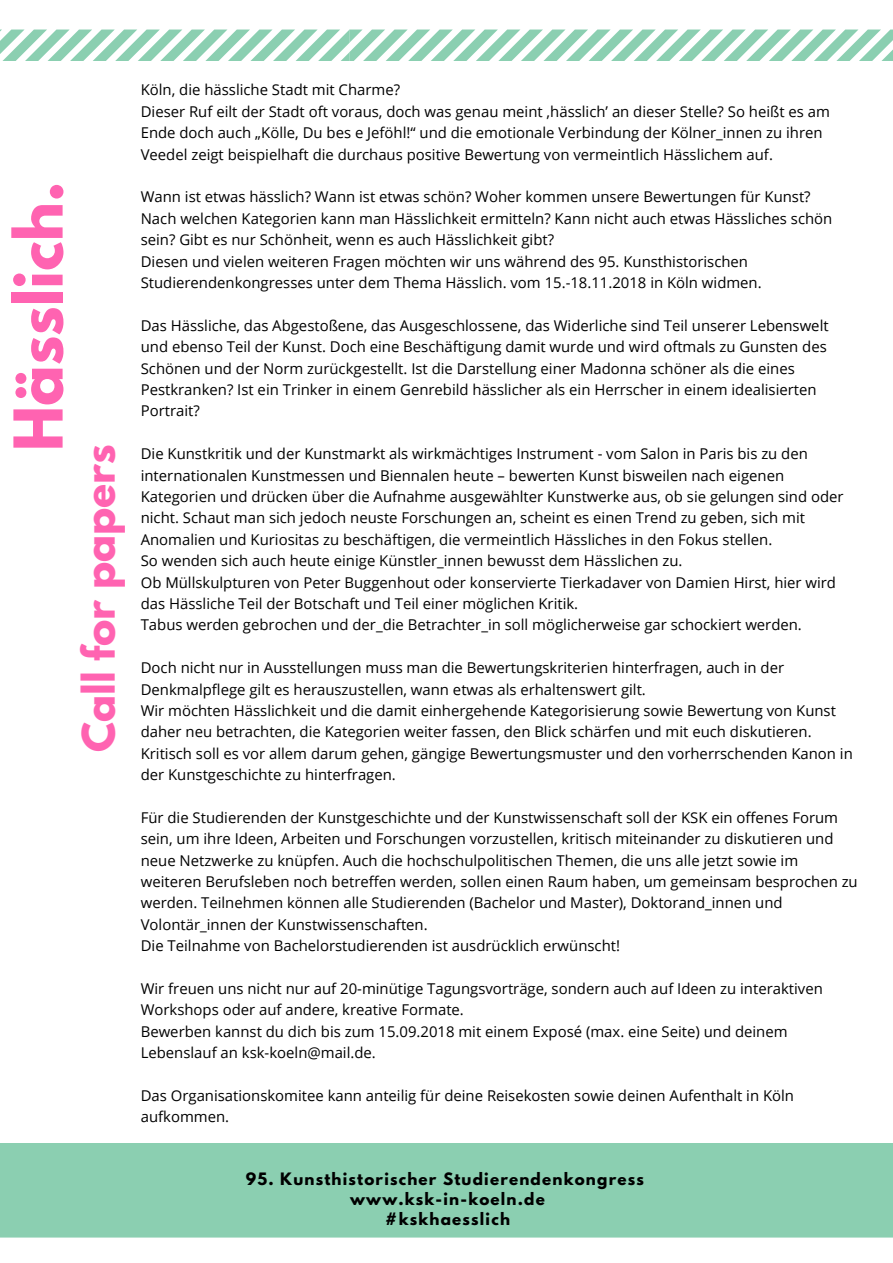
<style>
.page{position:relative;width:893px;height:1263px;background:#fff}
.page>*{position:absolute;margin:0;border:0;box-sizing:border-box;transform-origin:0 0}
.t1{font:700 59.55px "League Spartan";color:#ff63b1}
.t2{font:700 39.75px "League Spartan";color:#ff63b1}
.t3{font:700 15.15px/20.2px "League Spartan";letter-spacing:.08em;color:#000;text-align:center}
.t4{font:14.85px/21.5px "Open Sans";color:#000}
</style>
<div class="page">
<div style="left:0;top:1143px;width:893px;height:94px;background:#8bcfb1"></div>
<svg style="left:0;top:30px;width:893px;height:31px"></svg>
<h1 class="t1" style="left:9px;top:451px;width:271px;rotate:-90deg">Hässlich.</h1>
<h2 class="t2" style="left:79px;top:752px;width:309px;rotate:-90deg">Call for papers</h2>
<p class="t4" style="left:141px;top:79px;width:691px">Köln, die hässliche Stadt mit Charme?<br>Dieser Ruf eilt der Stadt oft voraus, doch was genau meint ‚hässlich’ an dieser Stelle? So heißt es am Ende doch auch „Kölle, Du bes e Jeföhl!“ und die emotionale Verbindung der Kölner_innen zu ihren Veedel zeigt beispielhaft die durchaus positive Bewertung von vermeintlich Hässlichem auf.</p>
<p class="t4" style="left:141px;top:186px;width:693px">Wann ist etwas hässlich? Wann ist etwas schön? Woher kommen unsere Bewertungen für Kunst?<br>Nach welchen Kategorien kann man Hässlichkeit ermitteln? Kann nicht auch etwas Hässliches schön sein? Gibt es nur Schönheit, wenn es auch Hässlichkeit gibt?<br>Diesen und vielen weiteren Fragen möchten wir uns während des 95. Kunsthistorischen Studierendenkongresses unter dem Thema Hässlich. vom 15.-18.11.2018 in Köln widmen.</p>
<p class="t4" style="left:141px;top:314px;width:689px">Das Hässliche, das Abgestoßene, das Ausgeschlossene, das Widerliche sind Teil unserer Lebenswelt und ebenso Teil der Kunst. Doch eine Beschäftigung damit wurde und wird oftmals zu Gunsten des Schönen und der Norm zurückgestellt. Ist die Darstellung einer Madonna schöner als die eines Pestkranken? Ist ein Trinker in einem Genrebild hässlicher als ein Herrscher in einem idealisierten Portrait?</p>
<p class="t4" style="left:141px;top:443px;width:704px">Die Kunstkritik und der Kunstmarkt als wirkmächtiges Instrument - vom Salon in Paris bis zu den internationalen Kunstmessen und Biennalen heute – bewerten Kunst bisweilen nach eigenen Kategorien und drücken über die Aufnahme ausgewählter Kunstwerke aus, ob sie gelungen sind oder nicht. Schaut man sich jedoch neuste Forschungen an, scheint es einen Trend zu geben, sich mit Anomalien und Kuriositas zu beschäftigen, die vermeintlich Hässliches in den Fokus stellen.<br>So wenden sich auch heute einige Künstler_innen bewusst dem Hässlichen zu.<br>Ob Müllskulpturen von Peter Buggenhout oder konservierte Tierkadaver von Damien Hirst, hier wird das Hässliche Teil der Botschaft und Teil einer möglichen Kritik.<br>Tabus werden gebrochen und der_die Betrachter_in soll möglicherweise gar schockiert werden.</p>
<p class="t4" style="left:141px;top:657px;width:714px">Doch nicht nur in Ausstellungen muss man die Bewertungskriterien hinterfragen, auch in der Denkmalpflege gilt es herauszustellen, wann etwas als erhaltenswert gilt.<br>Wir möchten Hässlichkeit und die damit einhergehende Kategorisierung sowie Bewertung von Kunst daher neu betrachten, die Kategorien weiter fassen, den Blick schärfen und mit euch diskutieren.<br>Kritisch soll es vor allem darum gehen, gängige Bewertungsmuster und den vorherrschenden Kanon in der Kunstgeschichte zu hinterfragen.</p>
<p class="t4" style="left:141px;top:806px;width:718px">Für die Studierenden der Kunstgeschichte und der Kunstwissenschaft soll der KSK ein offenes Forum sein, um ihre Ideen, Arbeiten und Forschungen vorzustellen, kritisch miteinander zu diskutieren und neue Netzwerke zu knüpfen. Auch die hochschulpolitischen Themen, die uns alle jetzt sowie im weiteren Berufsleben noch betreffen werden, sollen einen Raum haben, um gemeinsam besprochen zu werden. Teilnehmen können alle Studierenden (Bachelor und Master), Doktorand_innen und Volontär_innen der Kunstwissenschaften.<br>Die Teilnahme von Bachelorstudierenden ist ausdrücklich erwünscht!</p>
<p class="t4" style="left:141px;top:977px;width:684px">Wir freuen uns nicht nur auf 20-minütige Tagungsvorträge, sondern auch auf Ideen zu interaktiven Workshops oder auf andere, kreative Formate.<br>Bewerben kannst du dich bis zum 15.09.2018 mit einem Exposé (max. eine Seite) und deinem Lebenslauf an ksk-koeln@mail.de.</p>
<p class="t4" style="left:141px;top:1084px;width:655px">Das Organisationskomitee kann anteilig für deine Reisekosten sowie deinen Aufenthalt in Köln aufkommen.</p>
<p class="t3" style="left:246px;top:1170px;width:399px">95. Kunsthistorischer Studierendenkongress www.ksk-in-koeln.de<br>#kskhaesslich</p>
</div>
